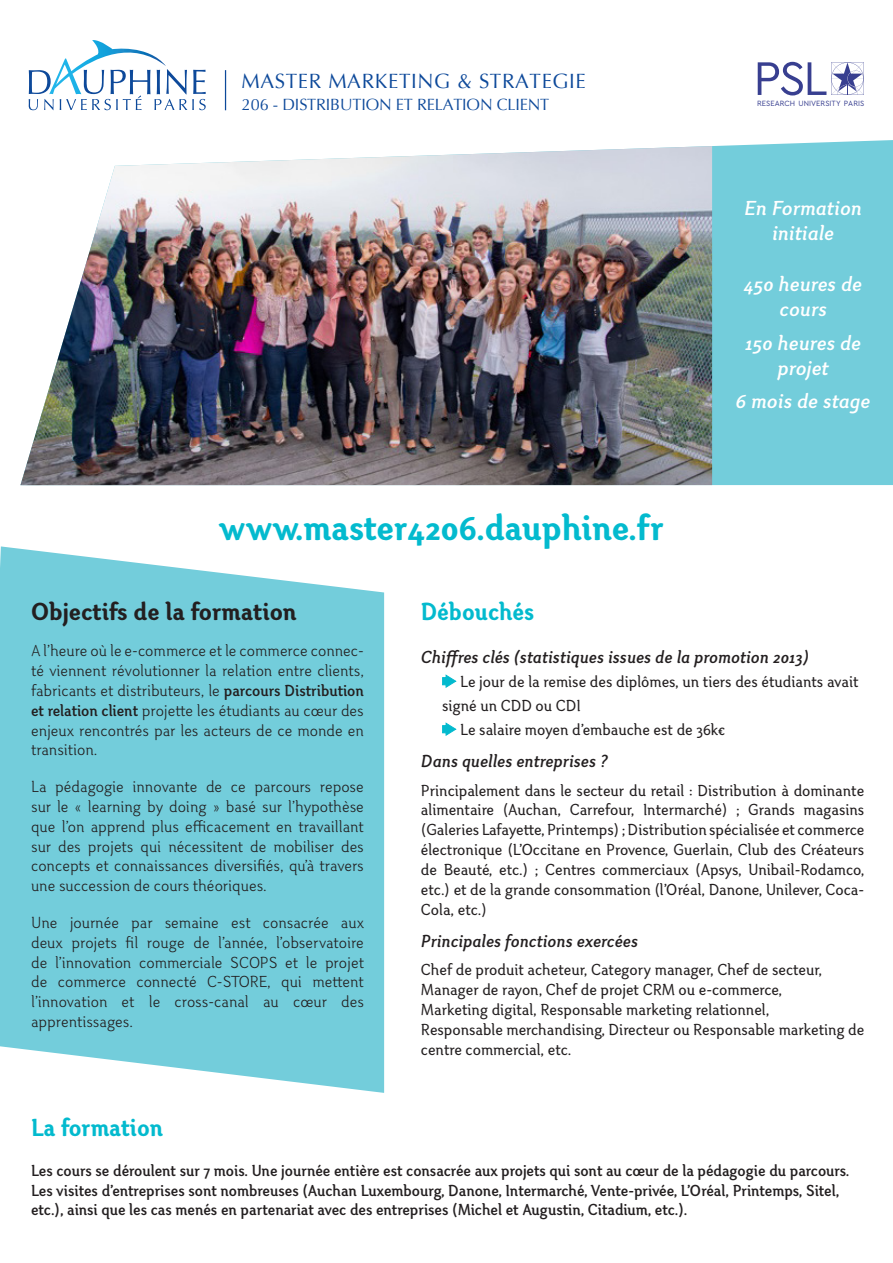
<style>
.page{position:relative;width:893px;height:1263px;background:#fff}
.page>*{position:absolute;margin:0;border:0;box-sizing:border-box;transform-origin:0 0}
.t1{font:700 36.75px "Otari";color:#03bace;scale:1.04 1}
.t2{font:700 25.5px "Otari";color:#231f20;scale:1.04 1}
.t3{font:700 25.5px "Otari";color:#03bace}
.Titre{font:italic 500 21px/25.2px "Otari";color:#fff;text-align:center;scale:1.04 1}
.t4{font:20.55px "Optima";letter-spacing:.03em;color:#0d499a}
.t5{font:italic 500 18px "Otari";color:#231f20}
.t6{font:16.5px/19.8px "Otari";color:#231f20}
.t7{font:300 16.5px/19.8px "Otari";color:#231f20;text-align:justify}
.t8{font:500 16.5px/19.8px "Otari";color:#231f20}
.t9{font:16.2px "Optima";letter-spacing:-.01em;color:#0d499a}
.t10{font:7.95px "Cera PRO";letter-spacing:.005em;color:#383f90;scale:.95 1}
.s1{font-weight:500}
</style>
<div class="page">
<div style="left:712px;top:140px;width:181px;height:345px;background:#73cddb"></div>
<img style="left:20px;top:146px;width:692px;height:339px">
<svg style="left:29px;top:40px;width:177px;height:70px"></svg>
<hr style="left:225px;top:70px;width:1px;height:40px;background:#0d499a">
<svg style="left:0;top:546px;width:384px;height:547px;background:#7fd1de"></svg>
<svg style="left:442px;top:674px;width:15px;height:14px"></svg>
<svg style="left:442px;top:722px;width:15px;height:14px"></svg>
<svg style="left:758px;top:62px;width:106px;height:33px"></svg>
<p class="t4" style="left:242px;top:69px;width:346px">MASTER MARKETING &amp; STRATEGIE</p>
<p class="t9" style="left:242px;top:95px;width:309px">206 - DISTRIBUTION ET RELATION CLIENT</p>
<p class="t1" style="left:220px;top:505px;width:428px">www.master4206.dauphine.fr</p>
<p class="t10" style="left:757px;top:98px;width:114px">RESEARCH UNIVERSITY PARIS</p>
<p class="Titre" style="left:744px;top:195px;width:115px">En Formation initiale</p>
<p class="Titre" style="left:744px;top:271px;width:115px">450 heures de cours</p>
<p class="Titre" style="left:745px;top:330px;width:113px">150 heures de projet</p>
<p class="Titre" style="left:736px;top:389px;width:131px">6 mois de stage</p>
<p class="t2" style="left:31px;top:595px;width:257px">Objectifs de la formation</p>
<p class="t7" style="left:31px;top:641px;width:334px">A l’heure où le e-commerce et le commerce connec&shy;té viennent révolutionner la relation entre clients, fabricants et distributeurs, le <span class="s1">parcours Distribution et relation client</span> projette les étudiants au cœur des enjeux rencontrés par les acteurs de ce monde en transition.</p>
<p class="t7" style="left:31px;top:777px;width:334px">La pédagogie innovante de ce parcours repose sur le « learning by doing » basé sur l’hypothèse que l’on apprend plus efficacement en travaillant sur des projets qui nécessitent de mobiliser des concepts et connaissances diversifiés, qu’à travers une succession de cours théoriques.</p>
<p class="t7" style="left:31px;top:912px;width:334px">Une journée par semaine est consacrée aux deux projets fil rouge de l’année, l’observatoire de l’innovation commerciale SCOPS et le projet de commerce connecté C-STORE, qui mettent l’innovation et le cross-canal au cœur des apprentissages.</p>
<p class="t3" style="left:421px;top:595px;width:115px">Débouchés</p>
<p class="t5" style="left:421px;top:646px;width:389px">Chiffres clés (statistiques issues de la promotion 2013)</p>
<p class="t6" style="left:442px;top:669px;width:418px;line-height:24px;text-indent:18px">Le jour de la remise des diplômes, un tiers des étudiants avait signé un CDD ou CDI</p>
<p class="t6" style="left:460px;top:719px;width:267px">Le salaire moyen d’embauche est de 36k€</p>
<p class="t5" style="left:421px;top:750px;width:188px">Dans quelles entreprises ?</p>
<p class="t6" style="left:421px;top:780px;width:445px;text-align:justify">Principalement dans le secteur du retail : Distribution à dominante alimentaire (Auchan, Carrefour, Intermarché) ; Grands magasins (Galeries Lafayette, Printemps) ; Distribution spécialisée et commerce électronique (L’Occitane en Provence, Guerlain, Club des Créateurs de Beauté, etc.) ; Centres commerciaux (Apsys, Unibail-Rodamco, etc.) et de la grande consommation (l’Oréal, Danone, Unilever, Coca-Cola, etc.)</p>
<p class="t5" style="left:421px;top:930px;width:219px">Principales fonctions exercées</p>
<p class="t6" style="left:421px;top:960px;width:403px">Chef de produit acheteur, Category manager, Chef de secteur,</p>
<p class="t6" style="left:421px;top:980px;width:363px">Manager de rayon, Chef de projet CRM ou e-commerce,</p>
<p class="t6" style="left:421px;top:1000px;width:350px">Marketing digital, Responsable marketing relationnel,</p>
<p class="t6" style="left:421px;top:1019px;width:445px">Responsable merchandising, Directeur ou Responsable marketing de centre commercial, etc.</p>
<p class="t3" style="left:31px;top:1112px;width:133px">La formation</p>
<p class="t8" style="left:31px;top:1160px;width:820px">Les cours se déroulent sur 7 mois. Une journée entière est consacrée aux projets qui sont au cœur de la pédagogie du parcours.<br>Les visites d’entreprises sont nombreuses (Auchan Luxembourg, Danone, Intermarché, Vente-privée, L’Oréal, Printemps, Sitel, etc.), ainsi que les cas menés en partenariat avec des entreprises (Michel et Augustin, Citadium, etc.).</p>
</div>
